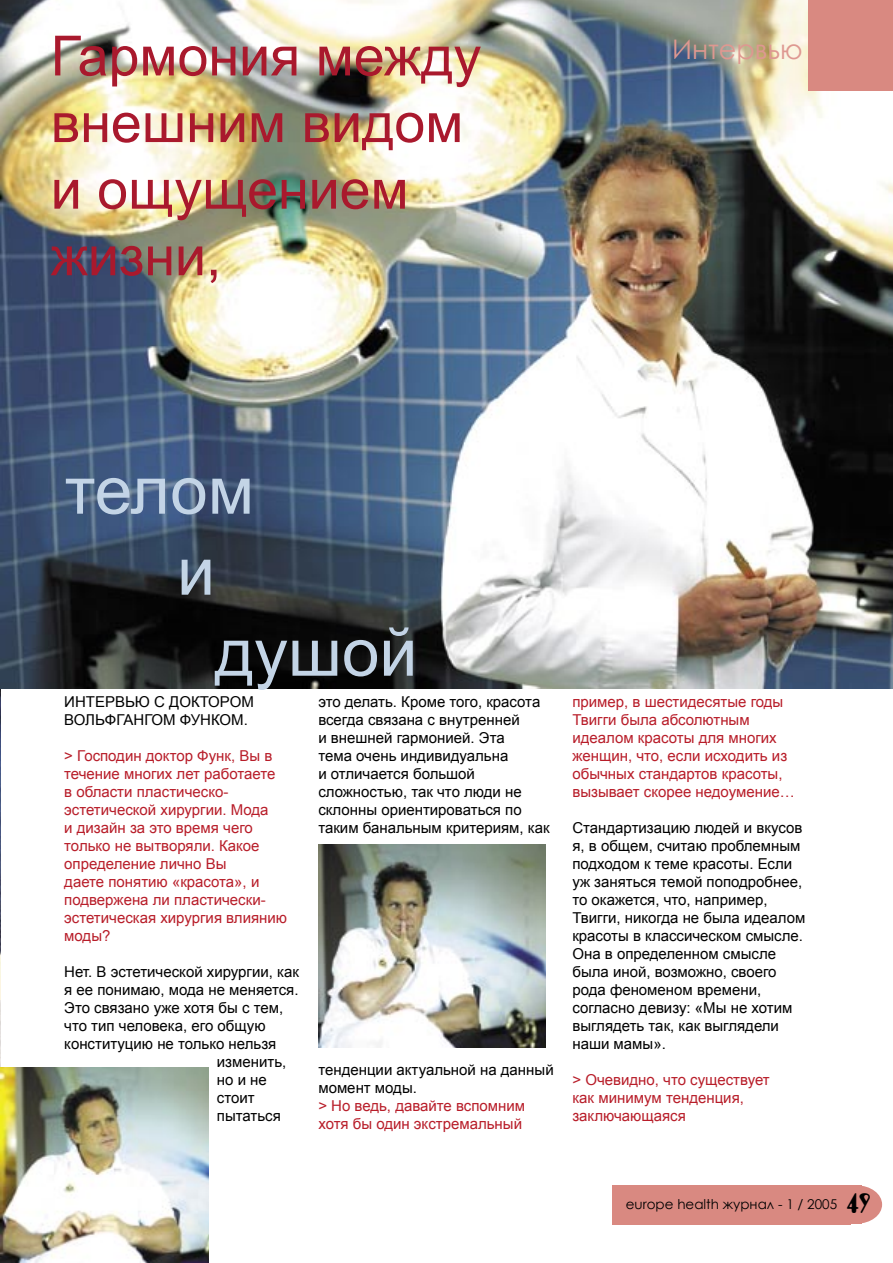
<style>
.page{position:relative;width:893px;height:1263px;background:#fff}
.page>*{position:absolute;margin:0;border:0;box-sizing:border-box;transform-origin:0 0}
.t1{font:67.5px "Arial";color:#c3d4e6}
.t2{font:55.5px/66.6px "Arial";color:#a9192d}
.t3{font:27px "Century Gothic";color:#de9891}
.t4{font:15px/18px "Arial";color:#000}
.t5{font:15px/18px "Arial";color:#b81d29}
.t6{font:13.5px "Century Gothic";color:#000}
.s1{font-family:"Amelia BT";font-size:27px}
</style>
<div class="page">
<img style="left:0;top:0;width:1px;height:1067px">
<img style="left:0;top:139px;width:1px;height:860px">
<hr style="left:0;top:98px;width:1px;height:41px;background:#faf6e1">
<img style="left:1px;top:0;width:892px;height:688px">
<img style="left:0;top:1067px;width:208px;height:196px">
<img style="left:319px;top:844px;width:226px;height:204px">
<div style="left:808px;top:0;width:85px;height:91px;background:#d98981"></div>
<div style="left:612px;top:1185px;width:250px;height:39px;background:#d98981"></div>
<div style="left:831px;top:1185px;width:51px;height:39px;background:#d98981;border-radius:50%"></div>
<h2 class="t2" style="left:51px;top:23px;width:432px">Гармония между внешним видом и ощущением жизни,</h2>
<h3 class="t3" style="left:672px;top:30px;width:132px">Интервью</h3>
<h1 class="t1" style="left:65px;top:446px;width:191px">телом</h1>
<h1 class="t1" style="left:177px;top:527px;width:39px">и</h1>
<h1 class="t1" style="left:215px;top:608px;width:204px">душой</h1>
<p class="t4" style="left:64px;top:693px;width:191px">ИНТЕРВЬЮ С ДОКТОРОМ<br>ВОЛЬФГАНГОМ ФУНКОМ.</p>
<p class="t5" style="left:64px;top:747px;width:224px">&gt; Господин доктор Функ, Вы в течение многих лет работаете в области пластическо&shy;эстетической хирургии. Мода<br>и дизайн за это время чего только не вытворяли. Какое определение лично Вы<br>даете понятию «красота», и подвержена ли пластически&shy;эстетическая хирургия влиянию моды?</p>
<p class="t4" style="left:64px;top:963px;width:236px">Нет. В эстетической хирургии, как</p>
<p class="t4" style="left:64px;top:981px;width:236px">я ее понимаю, мода не меняется.</p>
<p class="t4" style="left:64px;top:999px;width:220px">Это связано уже хотя бы с тем,</p>
<p class="t4" style="left:64px;top:1017px;width:203px">что тип человека, его общую</p>
<p class="t4" style="left:64px;top:1035px;width:214px">конституцию не только нельзя</p>
<p class="t4" style="left:217px;top:1053px;width:71px">изменить,</p>
<p class="t4" style="left:217px;top:1071px;width:51px">но и не</p>
<p class="t4" style="left:217px;top:1089px;width:39px">стоит</p>
<p class="t4" style="left:217px;top:1107px;width:65px">пытаться</p>
<p class="t4" style="left:318px;top:693px;width:233px">это делать. Кроме того, красота всегда связана с внутренней<br>и внешней гармонией. Эта<br>тема очень индивидуальна<br>и отличается большой сложностью, так что люди не склонны ориентироваться по таким банальным критериям, как</p>
<p class="t4" style="left:318px;top:1061px;width:237px">тенденции актуальной на данный момент моды.</p>
<p class="t5" style="left:318px;top:1097px;width:208px">&gt; Но ведь, давайте вспомним хотя бы один экстремальный</p>
<p class="t5" style="left:572px;top:693px;width:224px">пример, в шестидесятые годы<br>Твигги была абсолютным идеалом красоты для многих женщин, что, если исходить из обычных стандартов красоты, вызывает скорее недоумение…</p>
<p class="t4" style="left:572px;top:819px;width:235px">Стандартизацию людей и вкусов я, в общем, считаю проблемным подходом к теме красоты. Если уж заняться темой поподробнее, то окажется, что, например,<br>Твигги, никогда не была идеалом красоты в классическом смысле.<br>Она в определенном смысле была иной, возможно, своего рода феноменом времени, согласно девизу: «Мы не хотим выглядеть так, как выглядели наши мамы».</p>
<p class="t5" style="left:572px;top:1071px;width:199px">&gt; Очевидно, что существует как минимум тенденция, заключающаяся</p>
<p class="t6" style="left:626px;top:1194px;width:246px">europe health журнал - 1 / 2005 <span class="s1">49</span></p>
</div>
